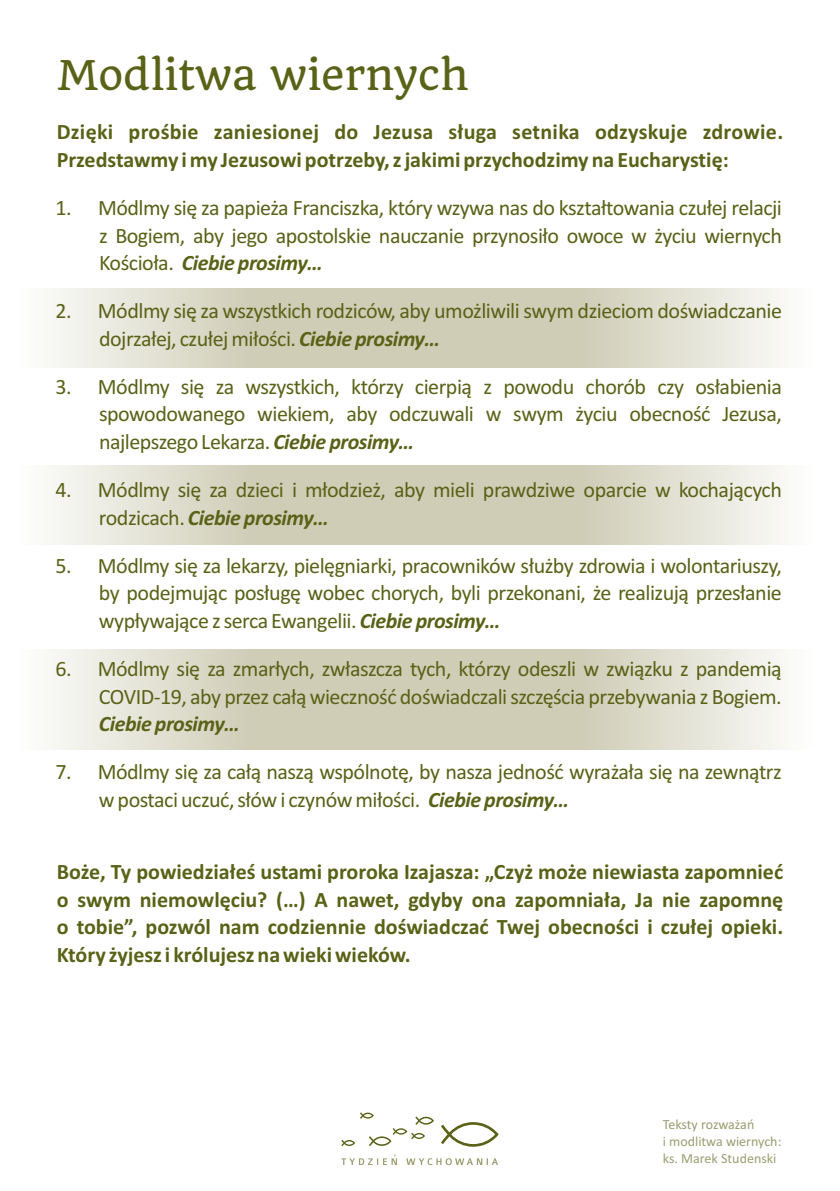
<style>
.page{position:relative;width:840px;height:1191px;background:#fff}
.page>*{position:absolute;margin:0;border:0;box-sizing:border-box;transform-origin:0 0}
.t1{font:40px "Quando";color:#5a6217}
.t2{font:22px/27.4px "Calibri";letter-spacing:-.025em;color:#5a6217;text-align:justify}
.t3{font:700 22px/27.4px "Calibri";color:#5a6217}
.t4{font:italic 700 22px "Calibri";letter-spacing:-.025em;color:#5a6217}
.t5{font:14px/17px "Calibri";color:#9c9d70}
.s1{font-weight:700;font-style:italic}
</style>
<div class="page">
<svg style="left:50px;top:465px;width:367px;height:79px;background:#dad8c7"></svg>
<svg style="left:417px;top:465px;width:367px;height:79px;background:#dad8c7"></svg>
<svg style="left:50px;top:649px;width:367px;height:100px;background:#dad8c7"></svg>
<svg style="left:417px;top:649px;width:367px;height:100px;background:#dad8c7"></svg>
<svg style="left:50px;top:288px;width:367px;height:79px;background:#dad8c7"></svg>
<svg style="left:417px;top:288px;width:367px;height:79px;background:#dad8c7"></svg>
<svg style="left:341px;top:1112px;width:157px;height:34px"></svg>
<svg style="left:341px;top:1154px;width:156px;height:11px"></svg>
<h1 class="t1" style="left:57px;top:51px;width:413px">Modlitwa wiernych</h1>
<p class="t3" style="left:57px;top:120px;width:727px">Dzięki prośbie zaniesionej do Jezusa sługa setnika odzyskuje zdrowie.<br>Przedstawmy i my Jezusowi potrzeby, z jakimi przychodzimy na Eucharystię:</p>
<p class="t2" style="left:99px;top:196px;width:684px;text-indent:-43px">1. Módlmy się za papieża Franciszka, który wzywa nas do kształtowania czułej relacji z Bogiem, aby jego apostolskie nauczanie przynosiło owoce w życiu wiernych Kościoła. <span class="s1">Ciebie prosimy…</span></p>
<p class="t2" style="left:99px;top:299px;width:684px;text-indent:-43px">2. Módlmy się za wszystkich rodziców, aby umożliwili swym dzieciom doświadczanie dojrzałej, czułej miłości. <span class="s1">Ciebie prosimy…</span></p>
<p class="t2" style="left:99px;top:375px;width:684px;text-indent:-43px">3. Módlmy się za wszystkich, którzy cierpią z powodu chorób czy osłabienia spowodowanego wiekiem, aby odczuwali w swym życiu obecność Jezusa, najlepszego Lekarza. <span class="s1">Ciebie prosimy…</span></p>
<p class="t2" style="left:99px;top:478px;width:684px;text-indent:-43px">4. Módlmy się za dzieci i młodzież, aby mieli prawdziwe oparcie w kochających rodzicach. <span class="s1">Ciebie prosimy…</span></p>
<p class="t2" style="left:99px;top:554px;width:684px;text-indent:-43px">5. Módlmy się za lekarzy, pielęgniarki, pracowników służby zdrowia i wolontariuszy, by podejmując posługę wobec chorych, byli przekonani, że realizują przesłanie wypływające z serca Ewangelii. <span class="s1">Ciebie prosimy…</span></p>
<p class="t2" style="left:55px;top:657px;width:727px;text-align:right">6. Módlmy się za zmarłych, zwłaszcza tych, którzy odeszli w związku z pandemią<br>COVID-19, aby przez całą wieczność doświadczali szczęścia przebywania z Bogiem.</p>
<p class="t4" style="left:99px;top:714px;width:142px">Ciebie prosimy…</p>
<p class="t2" style="left:99px;top:760px;width:684px;text-indent:-43px">7. Módlmy się za całą naszą wspólnotę, by nasza jedność wyrażała się na zewnątrz w postaci uczuć, słów i czynów miłości. <span class="s1">Ciebie prosimy…</span></p>
<p class="t3" style="left:57px;top:860px;width:727px;text-align:justify">Boże, Ty powiedziałeś ustami proroka Izajasza: „Czyż może niewiasta zapomnieć o swym niemowlęciu? (…) A nawet, gdyby ona zapomniała, Ja nie zapomnę o tobie”, pozwól nam codziennie doświadczać Twej obecności i czułej opieki.<br>Który żyjesz i królujesz na wieki wieków.</p>
<p class="t5" style="left:662px;top:1117px;width:120px">Teksty rozważań<br>i modlitwa wiernych: ks. Marek Studenski</p>
</div>
